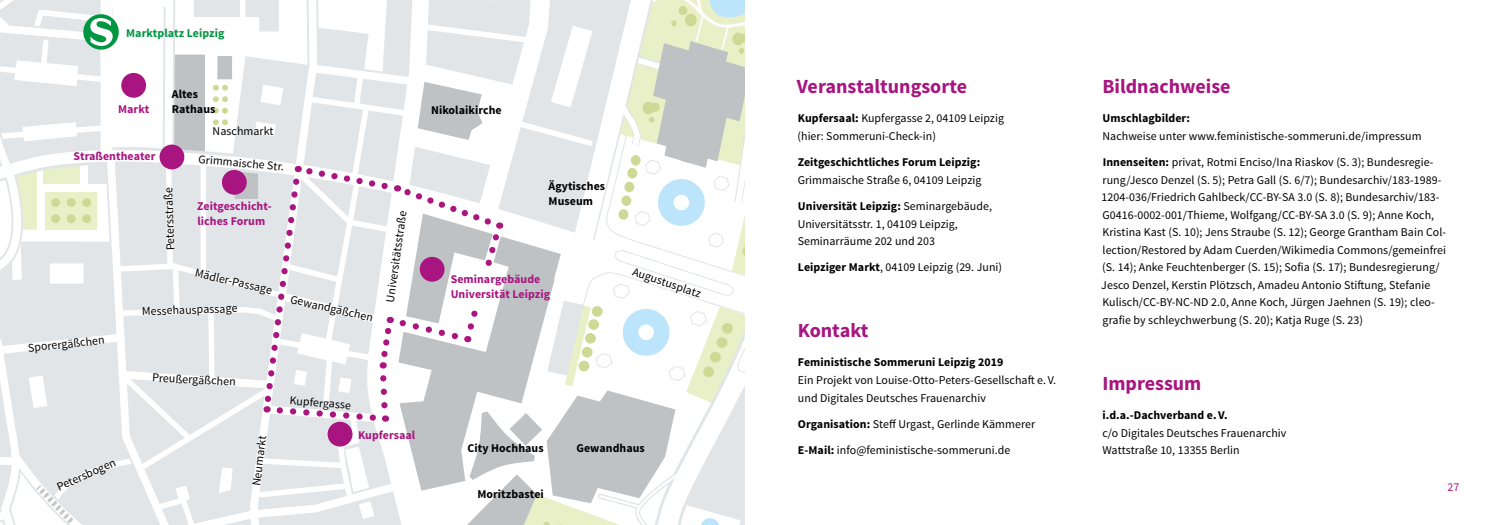
<style>
.page{position:relative;width:1489px;height:525px;background:#fff}
.page>*{position:absolute;margin:0;border:0;box-sizing:border-box;transform-origin:0 0}
.t1{font:700 20px "Source Sans Pro";color:#a81580}
.t2{font:11.88px/17.5px "Source Sans Pro";letter-spacing:.005em;color:#000}
.t3{font:700 11.88px/15px "Source Sans Pro";letter-spacing:.005em;color:#000}
.t4{font:700 11.88px/15px "Source Sans Pro";letter-spacing:.005em;color:#a81580}
.t5{font:700 11.88px "Source Sans Pro";letter-spacing:.005em;color:#009641}
.t6{font:11.88px "Source Sans Pro";color:#a81580}
.s1{font-weight:700}
</style>
<div class="page">
<svg style="left:0;top:0;width:744px;height:525px"></svg>
<div style="left:467px;top:267px;width:35px;height:41px;background:#fff;border-radius:50%"></div>
<p class="t5" style="left:126px;top:26px;width:100px">Marktplatz Leipzig</p>
<p class="t4" style="left:118px;top:102px;width:33px">Markt</p>
<p class="t4" style="left:73px;top:148px;width:84px">Straßentheater</p>
<p class="t3" style="left:172px;top:87px;width:45px">Altes<br>Rathaus</p>
<p class="t2" style="left:162px;top:251px;width:65px;rotate:-92deg">Petersstraße</p>
<p class="t2" style="left:212px;top:123px;width:62px">Naschmarkt</p>
<p class="t2" style="left:199px;top:150px;width:87px;rotate:5deg">Grimmaische Str.</p>
<p class="t4" style="left:197px;top:198px;width:76px">Zeitgeschicht&shy;liches Forum</p>
<p class="t2" style="left:27px;top:339px;width:78px;rotate:-6deg">Sporergäßchen</p>
<p class="t2" style="left:197px;top:264px;width:80px;rotate:13deg">Mädler-Passage</p>
<p class="t2" style="left:142px;top:302px;width:97px;rotate:-2deg">Messehauspassage</p>
<p class="t2" style="left:292px;top:290px;width:86px;rotate:13deg">Gewandgäßchen</p>
<p class="t2" style="left:153px;top:368px;width:85px;rotate:3deg">Preußergäßchen</p>
<p class="t2" style="left:290px;top:391px;width:63px;rotate:5deg">Kupfergasse</p>
<p class="t2" style="left:381px;top:301px;width:93px;rotate:-82deg">Universitätsstraße</p>
<p class="t2" style="left:54px;top:479px;width:64px;rotate:-24deg">Petersbogen</p>
<p class="t2" style="left:248px;top:484px;width:52px;rotate:-83deg">Neumarkt</p>
<p class="t4" style="left:358px;top:427px;width:59px">Kupfersaal</p>
<p class="t3" style="left:431px;top:103px;width:72px">Nikolaikirche</p>
<p class="t3" style="left:548px;top:179px;width:58px">Ägytisches<br>Museum</p>
<p class="t4" style="left:450px;top:272px;width:101px">Seminargebäude<br>Universität Leipzig</p>
<p class="t2" style="left:635px;top:263px;width:73px;rotate:18deg">Augustusplatz</p>
<p class="t3" style="left:467px;top:440px;width:78px">City Hochhaus</p>
<p class="t3" style="left:576px;top:440px;width:70px">Gewandhaus</p>
<p class="t3" style="left:477px;top:486px;width:68px">Moritzbastei</p>
<h1 class="t1" style="left:796px;top:73px;width:172px">Veranstaltungsorte</h1>
<p class="t2" style="left:797px;top:110px;width:208px"><span class="s1">Kupfersaal:</span> Kupfergasse 2, 04109 Leipzig (hier: Sommeruni-Check-in)</p>
<p class="t3" style="left:797px;top:155px;width:184px">Zeitgeschichtliches Forum Leipzig:</p>
<p class="t2" style="left:797px;top:171px;width:185px">Grimmaische Straße 6, 04109 Leipzig</p>
<p class="t2" style="left:797px;top:197px;width:196px"><span class="s1">Universität Leipzig:</span> Seminargebäude,<br>Universitätsstr. 1, 04109 Leipzig,<br>Seminarräume 202 und 203</p>
<p class="t2" style="left:798px;top:259px;width:206px"><span class="s1">Leipziger Markt</span>, 04109 Leipzig (29. Juni)</p>
<h1 class="t1" style="left:797px;top:317px;width:72px">Kontakt</h1>
<p class="t3" style="left:798px;top:355px;width:207px">Feministische Sommeruni Leipzig 2019</p>
<p class="t2" style="left:797px;top:371px;width:260px">Ein Projekt von Louise-Otto-Peters-Gesellschaft e. V. und Digitales Deutsches Frauenarchiv</p>
<p class="t2" style="left:797px;top:415px;width:239px"><span class="s1">Organisation:</span> Steff Urgast, Gerlinde Kämmerer</p>
<p class="t2" style="left:798px;top:441px;width:214px"><span class="s1">E-Mail:</span> info@feministische-sommeruni.de</p>
<h1 class="t1" style="left:1102px;top:73px;width:130px">Bildnachweise</h1>
<p class="t3" style="left:1102px;top:111px;width:89px">Umschlagbilder:</p>
<p class="t2" style="left:1102px;top:127px;width:320px">Nachweise unter www.feministische-sommeruni.de/impressum</p>
<p class="t2" style="left:1101px;top:154px;width:346px"><span class="s1">Innenseiten:</span> privat, Rotmi Enciso/Ina Riaskov (S. 3); Bundesregie&shy;rung/Jesco Denzel (S. 5); Petra Gall (S. 6/7); Bundesarchiv/183-1989- 1204-036/Friedrich Gahlbeck/CC-BY-SA 3.0 (S. 8); Bundesarchiv/183- G0416-0002-001/Thieme, Wolfgang/CC-BY-SA 3.0 (S. 9); Anne Koch, Kristina Kast (S. 10); Jens Straube (S. 12); George Grantham Bain Col&shy;lection/Restored by Adam Cuerden/Wikimedia Commons/gemeinfrei (S. 14); Anke Feuchtenberger (S. 15); Sofia (S. 17); Bundesregierung/ Jesco Denzel, Kerstin Plötzsch, Amadeu Antonio Stiftung, Stefanie Kulisch/CC-BY-NC-ND 2.0, Anne Koch, Jürgen Jaehnen (S. 19); cleo&shy;grafie by schleychwerbung (S. 20); Katja Ruge (S. 23)</p>
<h1 class="t1" style="left:1102px;top:370px;width:100px">Impressum</h1>
<p class="t3" style="left:1102px;top:408px;width:127px">i.d.a.-Dachverband e.V.</p>
<p class="t2" style="left:1102px;top:424px;width:186px">c/o Digitales Deutsches Frauenarchiv<br>Wattstraße 10, 13355 Berlin</p>
<p class="t6" style="left:1447px;top:479px;width:13px">27</p>
</div>
